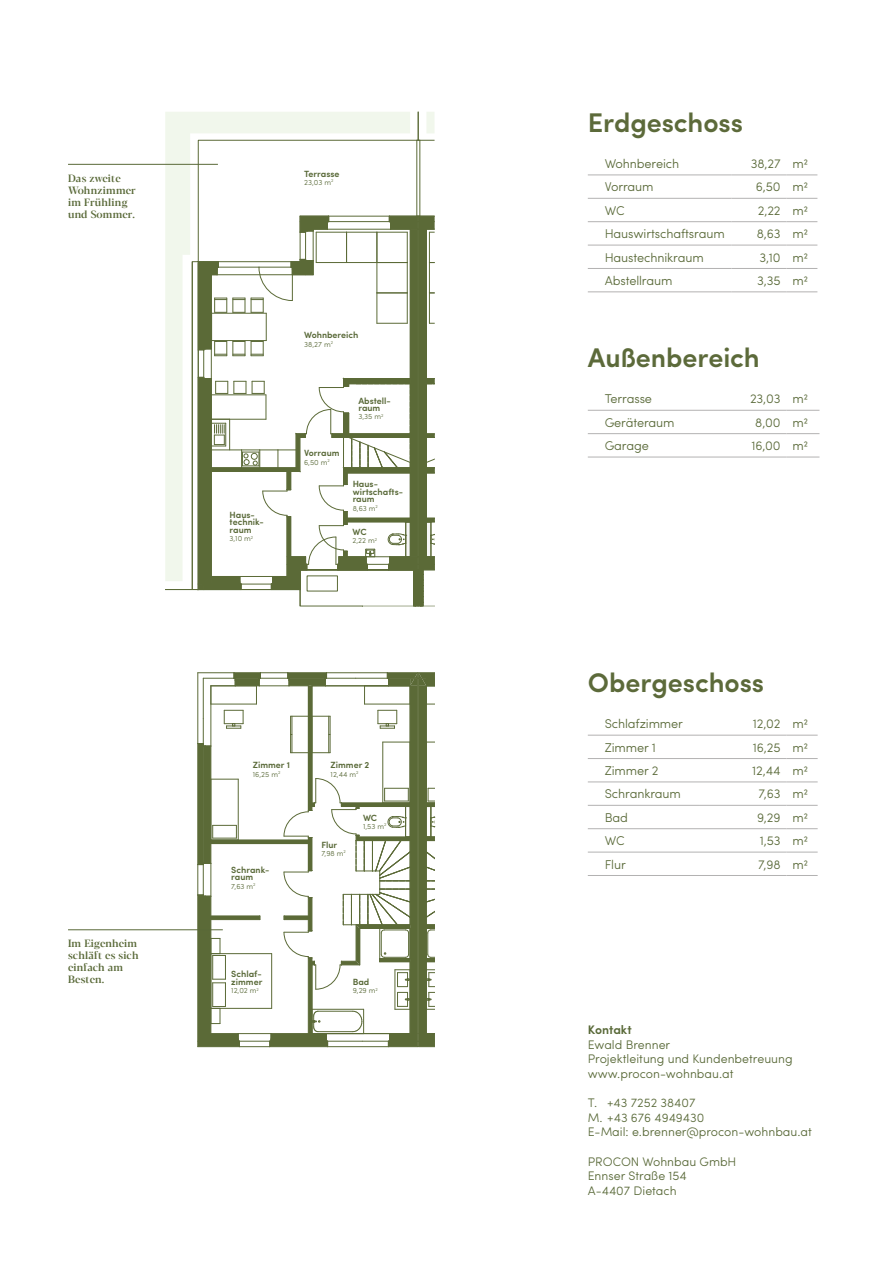
<style>
.page{position:relative;width:893px;height:1263px;background:#fff}
.page>*{position:absolute;margin:0;border:0;box-sizing:border-box;transform-origin:0 0}
.t1{font:600 27px "Sofia Pro";letter-spacing:-.005em;color:#5c6a3a}
.t2{font:300 12.75px "Sofia Pro";letter-spacing:-.01em;color:#596938}
.t3{font:300 12.45px/14.5px "Sofia Pro";color:#596938}
.t4{font:600 12.45px "Sofia Pro";color:#596938}
.t5{font:500 10.5px/12px "Blacker Display";letter-spacing:.02em;color:#596938}
.t6{font:600 9px/7.5px "Sofia Pro";color:#596938}
.t7{font:300 7.5px "Sofia Pro";color:#596938}
</style>
<div class="page">
<svg style="left:165px;top:112px;width:270px;height:495px"></svg>
<hr style="left:211px;top:419px;width:55px;height:1px;background:#5b6a37">
<hr style="left:211px;top:395px;width:55px;height:1px;background:#5b6a37">
<svg style="left:198px;top:672px;width:238px;height:375px"></svg>
<hr style="left:588px;top:735px;width:111px;height:1px;background:#b3b2b2">
<hr style="left:699px;top:735px;width:88px;height:1px;background:#b3b2b2">
<hr style="left:787px;top:735px;width:31px;height:1px;background:#b3b2b2">
<hr style="left:588px;top:758px;width:111px;height:1px;background:#b3b2b2">
<hr style="left:699px;top:758px;width:88px;height:1px;background:#b3b2b2">
<hr style="left:787px;top:758px;width:31px;height:1px;background:#b3b2b2">
<hr style="left:588px;top:828px;width:111px;height:1px;background:#b3b2b2">
<hr style="left:699px;top:828px;width:88px;height:1px;background:#b3b2b2">
<hr style="left:787px;top:828px;width:31px;height:1px;background:#b3b2b2">
<hr style="left:588px;top:782px;width:111px;height:1px;background:#b3b2b2">
<hr style="left:699px;top:782px;width:88px;height:1px;background:#b3b2b2">
<hr style="left:787px;top:782px;width:31px;height:1px;background:#b3b2b2">
<hr style="left:588px;top:805px;width:111px;height:1px;background:#b3b2b2">
<hr style="left:699px;top:805px;width:88px;height:1px;background:#b3b2b2">
<hr style="left:787px;top:805px;width:31px;height:1px;background:#b3b2b2">
<hr style="left:588px;top:875px;width:111px;height:1px;background:#b3b2b2">
<hr style="left:699px;top:875px;width:88px;height:1px;background:#b3b2b2">
<hr style="left:787px;top:875px;width:31px;height:1px;background:#b3b2b2">
<hr style="left:588px;top:852px;width:111px;height:1px;background:#b3b2b2">
<hr style="left:699px;top:852px;width:88px;height:1px;background:#b3b2b2">
<hr style="left:787px;top:852px;width:31px;height:1px;background:#b3b2b2">
<hr style="left:588px;top:410px;width:126px;height:1px;background:#b3b2b2">
<hr style="left:714px;top:410px;width:73px;height:1px;background:#b3b2b2">
<hr style="left:787px;top:410px;width:32px;height:1px;background:#b3b2b2">
<hr style="left:588px;top:433px;width:126px;height:1px;background:#b3b2b2">
<hr style="left:714px;top:433px;width:73px;height:1px;background:#b3b2b2">
<hr style="left:787px;top:433px;width:32px;height:1px;background:#b3b2b2">
<hr style="left:588px;top:457px;width:126px;height:1px;background:#b3b2b2">
<hr style="left:714px;top:457px;width:73px;height:1px;background:#b3b2b2">
<hr style="left:787px;top:457px;width:32px;height:1px;background:#b3b2b2">
<hr style="left:588px;top:175px;width:143px;height:1px;background:#b3b2b2">
<hr style="left:731px;top:175px;width:56px;height:1px;background:#b3b2b2">
<hr style="left:787px;top:175px;width:30px;height:1px;background:#b3b2b2">
<hr style="left:588px;top:198px;width:143px;height:1px;background:#b3b2b2">
<hr style="left:731px;top:198px;width:56px;height:1px;background:#b3b2b2">
<hr style="left:787px;top:198px;width:30px;height:1px;background:#b3b2b2">
<hr style="left:588px;top:221px;width:143px;height:1px;background:#b3b2b2">
<hr style="left:731px;top:221px;width:56px;height:1px;background:#b3b2b2">
<hr style="left:787px;top:221px;width:30px;height:1px;background:#b3b2b2">
<hr style="left:588px;top:245px;width:143px;height:1px;background:#b3b2b2">
<hr style="left:731px;top:245px;width:56px;height:1px;background:#b3b2b2">
<hr style="left:787px;top:245px;width:30px;height:1px;background:#b3b2b2">
<hr style="left:588px;top:268px;width:143px;height:1px;background:#b3b2b2">
<hr style="left:731px;top:268px;width:56px;height:1px;background:#b3b2b2">
<hr style="left:787px;top:268px;width:30px;height:1px;background:#b3b2b2">
<hr style="left:588px;top:292px;width:143px;height:1px;background:#b3b2b2">
<hr style="left:731px;top:292px;width:56px;height:1px;background:#b3b2b2">
<hr style="left:787px;top:292px;width:30px;height:1px;background:#b3b2b2">
<div style="left:353px;top:978px;width:26px;height:15px;background:#fff"></div>
<div style="left:353px;top:481px;width:52px;height:30px;background:#fff"></div>
<div style="left:230px;top:511px;width:34px;height:30px;background:#fff"></div>
<div style="left:353px;top:528px;width:26px;height:15px;background:#fff"></div>
<div style="left:321px;top:841px;width:28px;height:15px;background:#fff"></div>
<hr style="left:68px;top:929px;width:155px;height:1px;background:#596938">
<hr style="left:68px;top:164px;width:150px;height:1px;background:#596938">
<p class="t5" style="left:68px;top:173px;width:69px">Das zweite<br>Wohnzimmer im Frühling und Sommer.</p>
<p class="t5" style="left:68px;top:937px;width:72px">Im Eigenheim schläft es sich einfach am<br>Besten.</p>
<p class="t6" style="left:304px;top:169px;width:37px">Terrasse</p>
<p class="t7" style="left:304px;top:177px;width:31px">23,03 m<sup>2</sup></p>
<p class="t6" style="left:230px;top:510px;width:36px">Haus&shy;technik&shy;raum</p>
<p class="t7" style="left:230px;top:533px;width:25px">3,10 m<sup>2</sup></p>
<p class="t6" style="left:304px;top:331px;width:56px">Wohnbereich</p>
<p class="t7" style="left:304px;top:338px;width:30px">38,27 m<sup>2</sup></p>
<p class="t6" style="left:304px;top:449px;width:37px">Vorraum</p>
<p class="t7" style="left:304px;top:456px;width:27px">6,50 m<sup>2</sup></p>
<p class="t6" style="left:358px;top:396px;width:34px">Abstell&shy;raum</p>
<p class="t7" style="left:358px;top:411px;width:27px">3,35 m<sup>2</sup></p>
<p class="t6" style="left:353px;top:480px;width:52px">Haus&shy;wirtschafts&shy;raum</p>
<p class="t7" style="left:353px;top:502px;width:27px">8,63 m<sup>2</sup></p>
<p class="t6" style="left:353px;top:527px;width:16px">WC</p>
<p class="t7" style="left:353px;top:535px;width:26px">2,22 m<sup>2</sup></p>
<p class="t6" style="left:253px;top:761px;width:39px">Zimmer 1</p>
<p class="t7" style="left:253px;top:768px;width:29px">16,25 m<sup>2</sup></p>
<p class="t6" style="left:231px;top:865px;width:40px">Schrank&shy;raum</p>
<p class="t7" style="left:231px;top:880px;width:26px">7,63 m<sup>2</sup></p>
<p class="t6" style="left:231px;top:970px;width:33px">Schlaf&shy;zimmer</p>
<p class="t7" style="left:231px;top:985px;width:29px">12,02 m<sup>2</sup></p>
<p class="t6" style="left:331px;top:761px;width:40px">Zimmer 2</p>
<p class="t7" style="left:331px;top:768px;width:29px">12,44 m<sup>2</sup></p>
<p class="t6" style="left:363px;top:813px;width:16px">WC</p>
<p class="t7" style="left:363px;top:821px;width:25px">1,53 m<sup>2</sup></p>
<p class="t6" style="left:321px;top:840px;width:17px">Flur</p>
<p class="t7" style="left:321px;top:848px;width:26px">7,98 m<sup>2</sup></p>
<p class="t6" style="left:353px;top:977px;width:18px">Bad</p>
<p class="t7" style="left:353px;top:985px;width:27px">9,29 m<sup>2</sup></p>
<h1 class="t1" style="left:588px;top:102px;width:157px">Erdgeschoss</h1>
<p class="t2" style="left:605px;top:154px;width:76px">Wohnbereich</p>
<p class="t2" style="left:751px;top:154px;width:59px">38,27 m2</p>
<p class="t2" style="left:605px;top:178px;width:50px">Vorraum</p>
<p class="t2" style="left:756px;top:178px;width:54px">6,50 m2</p>
<p class="t2" style="left:605px;top:201px;width:21px">WC</p>
<p class="t2" style="left:758px;top:201px;width:52px">2,22 m2</p>
<p class="t2" style="left:605px;top:224px;width:121px">Hauswirtschaftsraum</p>
<p class="t2" style="left:757px;top:224px;width:53px">8,63 m2</p>
<p class="t2" style="left:605px;top:248px;width:101px">Haustechnikraum</p>
<p class="t2" style="left:759px;top:248px;width:50px">3,10 m2</p>
<p class="t2" style="left:605px;top:271px;width:69px">Abstellraum</p>
<p class="t2" style="left:757px;top:271px;width:52px">3,35 m2</p>
<h1 class="t1" style="left:588px;top:337px;width:174px">Außenbereich</h1>
<p class="t2" style="left:605px;top:389px;width:49px">Terrasse</p>
<p class="t2" style="left:750px;top:389px;width:59px">23,03 m2</p>
<p class="t2" style="left:605px;top:413px;width:71px">Geräteraum</p>
<p class="t2" style="left:755px;top:413px;width:54px">8,00 m2</p>
<p class="t2" style="left:605px;top:436px;width:46px">Garage</p>
<p class="t2" style="left:751px;top:436px;width:58px">16,00 m2</p>
<h1 class="t1" style="left:588px;top:662px;width:178px">Obergeschoss</h1>
<p class="t2" style="left:605px;top:714px;width:80px">Schlafzimmer</p>
<p class="t2" style="left:753px;top:714px;width:57px">12,02 m2</p>
<p class="t2" style="left:605px;top:738px;width:53px">Zimmer 1</p>
<p class="t2" style="left:753px;top:738px;width:57px">16,25 m2</p>
<p class="t2" style="left:605px;top:761px;width:55px">Zimmer 2</p>
<p class="t2" style="left:752px;top:761px;width:57px">12,44 m2</p>
<p class="t2" style="left:605px;top:784px;width:78px">Schrankraum</p>
<p class="t2" style="left:758px;top:784px;width:51px">7,63 m2</p>
<p class="t2" style="left:605px;top:808px;width:25px">Bad</p>
<p class="t2" style="left:757px;top:808px;width:52px">9,29 m2</p>
<p class="t2" style="left:605px;top:831px;width:21px">WC</p>
<p class="t2" style="left:760px;top:831px;width:50px">1,53 m2</p>
<p class="t2" style="left:605px;top:855px;width:23px">Flur</p>
<p class="t2" style="left:758px;top:855px;width:51px">7,98 m2</p>
<p class="t4" style="left:588px;top:1020px;width:45px">Kontakt</p>
<p class="t3" style="left:588px;top:1036px;width:206px">Ewald Brenner<br>Projektleitung und Kundenbetreuung www.procon-wohnbau.at</p>
<p class="t3" style="left:588px;top:1095px;width:226px">T. +43 7252 38407<br>M. +43 676 4949430<br>E-Mail: e.brenner@procon-wohnbau.at</p>
<p class="t3" style="left:588px;top:1153px;width:150px">PROCON Wohnbau GmbH<br>Ennser Straße 154<br>A-4407 Dietach</p>
</div>
